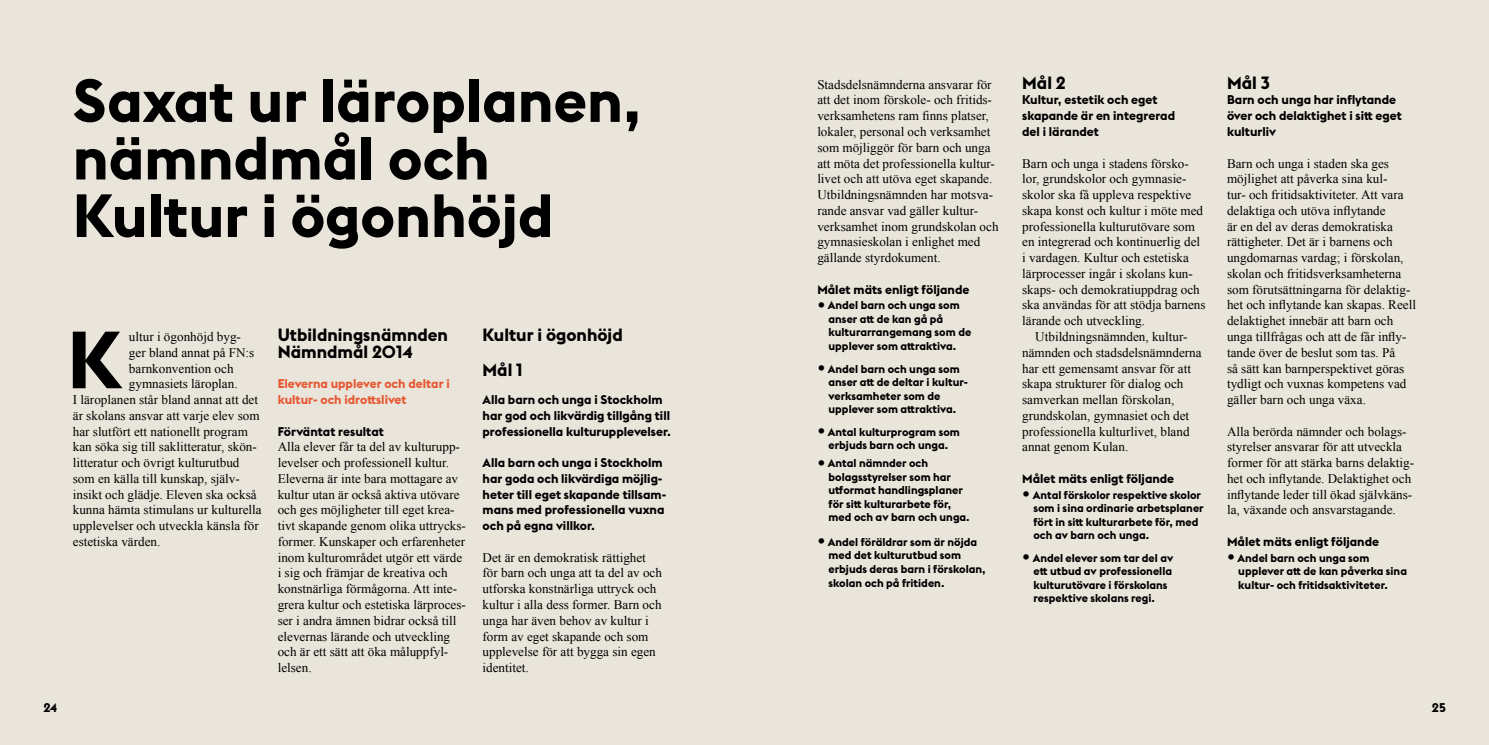
<style>
.page{position:relative;width:1489px;height:745px;background:#fff}
.page>*{position:absolute;margin:0;border:0;box-sizing:border-box;transform-origin:0 0}
.t1{font:700 79.62px "Stockholm Euclid";color:#000}
.t2{font:700 60px/57.5px "Stockholm Type";color:#000}
.t3{font:700 17.5px/17.5px "Stockholm Type";color:#000}
.t4{font:13.12px/15.8px "Times New Roman";color:#000}
.t5{font:700 12.5px/15.8px "Stockholm Type";color:#000}
.t6{font:700 12.5px/15.8px "Stockholm Type";color:#e75833}
.t7{font:700 11.25px/13.5px "Stockholm Type";color:#000}
.s1{font-size:20px}
</style>
<div class="page">
<div style="left:0;top:0;width:744px;height:744px;background:#e9e5da"></div>
<div style="left:744px;top:0;width:744px;height:744px;background:#e9e5da"></div>
<h2 class="t2" style="left:73px;top:69px;width:570px">Saxat ur läroplanen, nämndmål och<br>Kultur i ögonhöjd</h2>
<h1 class="t1" style="left:67px;top:303px;width:55px">K</h1>
<p class="t4" style="left:129px;top:328px;width:113px">ultur i ögonhöjd byg-</p>
<p class="t4" style="left:129px;top:344px;width:127px">ger bland annat på FN:s</p>
<p class="t4" style="left:129px;top:360px;width:106px">barnkonvention och</p>
<p class="t4" style="left:129px;top:375px;width:110px">gymnasiets läroplan.</p>
<p class="t4" style="left:73px;top:391px;width:187px">I läroplanen står bland annat att det</p>
<p class="t4" style="left:73px;top:407px;width:188px">är skolans ansvar att varje elev som</p>
<p class="t4" style="left:73px;top:423px;width:176px">har slutfört ett nationellt program</p>
<p class="t4" style="left:73px;top:438px;width:185px">kan söka sig till saklitteratur, skön-</p>
<p class="t4" style="left:73px;top:454px;width:168px">litteratur och övrigt kulturutbud</p>
<p class="t4" style="left:73px;top:470px;width:168px">som en källa till kunskap, själv-</p>
<p class="t4" style="left:73px;top:486px;width:185px">insikt och glädje. Eleven ska också</p>
<p class="t4" style="left:73px;top:501px;width:190px">kunna hämta stimulans ur kulturella</p>
<p class="t4" style="left:73px;top:517px;width:187px">upplevelser och utveckla känsla för</p>
<p class="t4" style="left:73px;top:533px;width:89px">estetiska värden.</p>
<h3 class="t3" style="left:278px;top:325px;width:172px">Utbildningsnämnden<br>Nämndmål 2014</h3>
<p class="t6" style="left:278px;top:375px;width:173px">Eleverna upplever och deltar i kultur- och idrottslivet</p>
<p class="t5" style="left:278px;top:422px;width:108px">Förväntat resultat</p>
<p class="t4" style="left:278px;top:438px;width:190px">Alla elever får ta del av kulturupp&shy;levelser och professionell kultur.<br>Eleverna är inte bara mottagare av kultur utan är också aktiva utövare och ges möjligheter till eget krea&shy;tivt skapande genom olika uttrycks&shy;former. Kunskaper och erfarenheter inom kulturområdet utgör ett värde i sig och främjar de kreativa och konstnärliga förmågorna. Att inte&shy;grera kultur och estetiska lärproces&shy;ser i andra ämnen bidrar också till elevernas lärande och utveckling och är ett sätt att öka måluppfyl&shy;lelsen.</p>
<h3 class="t3" style="left:482px;top:316px;width:142px;line-height:35px">Kultur i ögonhöjd<br>Mål 1</h3>
<p class="t5" style="left:482px;top:391px;width:190px">Alla barn och unga i Stockholm har god och likvärdig tillgång till professionella kulturupplevelser.</p>
<p class="t5" style="left:482px;top:454px;width:185px">Alla barn och unga i Stockholm har goda och likvärdiga möjlig&shy;heter till eget skapande tillsam&shy;mans med professionella vuxna och på egna villkor.</p>
<p class="t4" style="left:482px;top:549px;width:181px">Det är en demokratisk rättighet för barn och unga att ta del av och utforska konstnärliga uttryck och kultur i alla dess former. Barn och unga har även behov av kultur i form av eget skapande och som upplevelse för att bygga sin egen identitet.</p>
<p class="t4" style="left:817px;top:76px;width:183px">Stadsdelsnämnderna ansvarar för att det inom förskole- och fritids&shy;verksamhetens ram finns platser, lokaler, personal och verksamhet som möjliggör för barn och unga att möta det professionella kultur&shy;livet och att utöva eget skapande.<br>Utbildningsnämnden har motsva&shy;rande ansvar vad gäller kultur&shy;verksamhet inom grundskolan och gymnasieskolan i enlighet med gällande styrdokument.</p>
<p class="t5" style="left:817px;top:280px;width:154px">Målet mäts enligt följande</p>
<p class="t7" style="left:828px;top:298px;width:144px;text-indent:-11px"><span class="s1">•</span> Andel barn och unga som anser att de kan gå på kulturarrangemang som de upplever som attraktiva.</p>
<p class="t7" style="left:828px;top:361px;width:141px;text-indent:-11px"><span class="s1">•</span> Andel barn och unga som anser att de deltar i kultur&shy;verksamheter som de upplever som attraktiva.</p>
<p class="t7" style="left:817px;top:424px;width:144px;text-align:center"><span class="s1">•</span> Antal kulturprogram som erbjuds barn och unga.</p>
<p class="t7" style="left:828px;top:455px;width:143px;text-indent:-11px"><span class="s1">•</span> Antal nämnder och bolagsstyrelser som har utformat handlingsplaner för sitt kulturarbete för, med och av barn och unga.</p>
<p class="t7" style="left:828px;top:534px;width:158px;text-indent:-11px"><span class="s1">•</span> Andel föräldrar som är nöjda med det kulturutbud som erbjuds deras barn i förskolan, skolan och på fritiden.</p>
<h3 class="t3" style="left:1022px;top:73px;width:45px">Mål 2</h3>
<p class="t5" style="left:1022px;top:91px;width:154px">Kultur, estetik och eget skapande är en integrerad del i lärandet</p>
<p class="t4" style="left:1022px;top:155px;width:185px">Barn och unga i stadens försko&shy;lor, grundskolor och gymnasie&shy;skolor ska få uppleva respektive skapa konst och kultur i möte med professionella kulturutövare som en integrerad och kontinuerlig del i vardagen. Kultur och estetiska lärprocesser ingår i skolans kun&shy;skaps- och demokratiuppdrag och ska användas för att stödja barnens lärande och utveckling.</p>
<p class="t4" style="left:1022px;top:328px;width:181px;text-indent:13px">Utbildningsnämnden, kultur&shy;nämnden och stadsdelsnämnderna har ett gemensamt ansvar för att skapa strukturer för dialog och samverkan mellan förskolan, grundskolan, gymnasiet och det professionella kulturlivet, bland annat genom Kulan.</p>
<p class="t5" style="left:1022px;top:469px;width:154px">Målet mäts enligt följande</p>
<p class="t7" style="left:1033px;top:487px;width:172px;text-indent:-11px"><span class="s1">•</span> Antal förskolor respektive skolor som i sina ordinarie arbetsplaner fört in sitt kulturarbete för, med och av barn och unga.</p>
<p class="t7" style="left:1033px;top:550px;width:141px;text-indent:-11px"><span class="s1">•</span> Andel elever som tar del av ett utbud av professionella kulturutövare i förskolans respektive skolans regi.</p>
<h3 class="t3" style="left:1226px;top:73px;width:44px">Mål 3</h3>
<p class="t5" style="left:1226px;top:91px;width:176px">Barn och unga har inflytande över och delaktighet i sitt eget kulturliv</p>
<p class="t4" style="left:1226px;top:155px;width:190px">Barn och unga i staden ska ges möjlighet att påverka sina kul-<br>tur- och fritidsaktiviteter. Att vara delaktiga och utöva inflytande<br>är en del av deras demokratiska rättigheter. Det är i barnens och ungdomarnas vardag; i förskolan, skolan och fritidsverksamheterna som förutsättningarna för delaktig&shy;het och inflytande kan skapas. Reell delaktighet innebär att barn och unga tillfrågas och att de får infly&shy;tande över de beslut som tas. På<br>så sätt kan barnperspektivet göras tydligt och vuxnas kompetens vad gäller barn och unga växa.</p>
<p class="t4" style="left:1226px;top:423px;width:188px">Alla berörda nämnder och bolags&shy;styrelser ansvarar för att utveckla former för att stärka barns delaktig&shy;het och inflytande. Delaktighet och inflytande leder till ökad självkäns&shy;la, växande och ansvarstagande.</p>
<p class="t5" style="left:1226px;top:532px;width:154px">Målet mäts enligt följande</p>
<p class="t7" style="left:1238px;top:550px;width:170px;text-indent:-11px"><span class="s1">•</span> Andel barn och unga som upplever att de kan påverka sina kultur- och fritidsaktiviteter.</p>
<p class="t5" style="left:43px;top:698px;width:15px">24</p>
<p class="t5" style="left:1431px;top:698px;width:16px">25</p>
</div>
